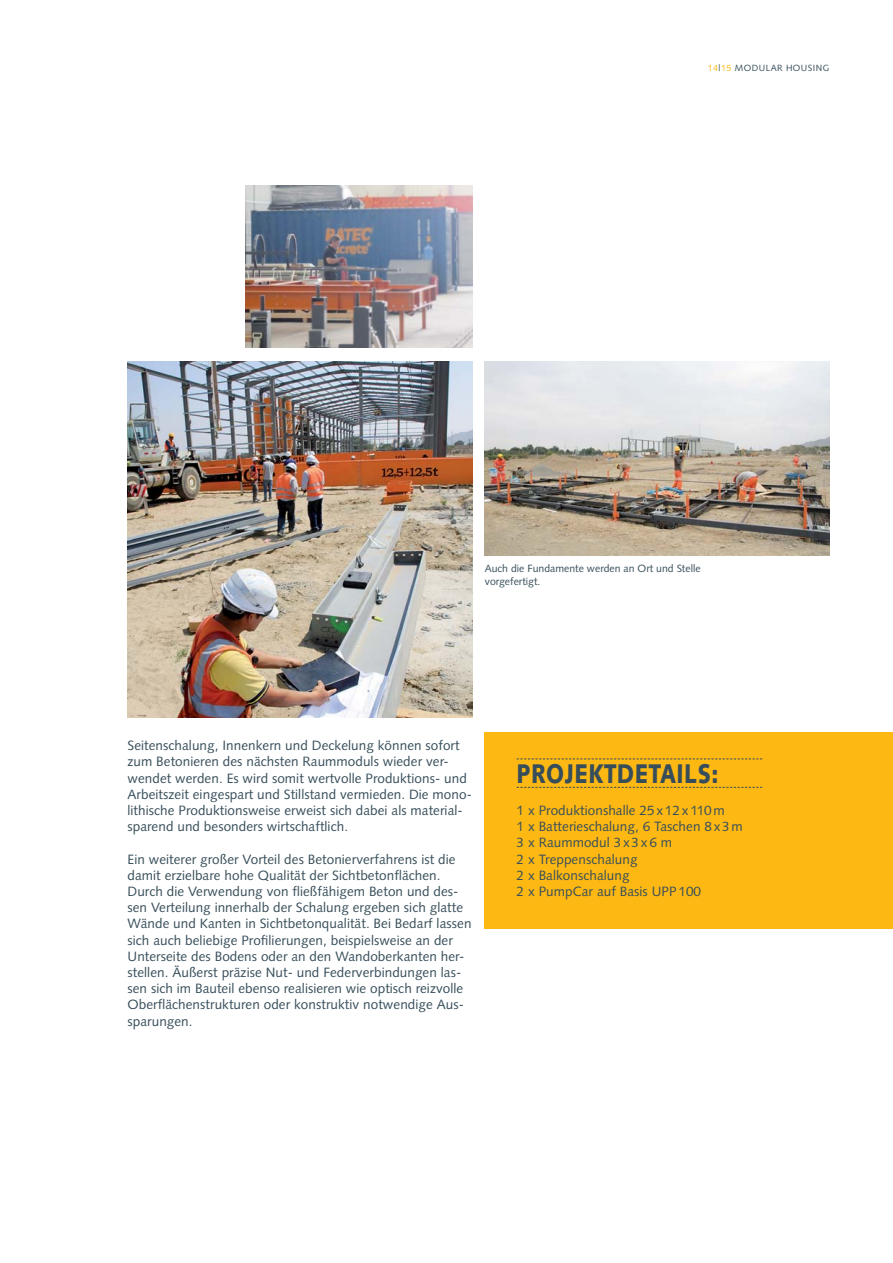
<style>
.page{position:relative;width:893px;height:1263px;background:#fff}
.page>*{position:absolute;margin:0;border:0;box-sizing:border-box;transform-origin:0 0}
.t1{font:900 27px "Syntax LT Std";letter-spacing:.02em;color:#374e5a;scale:.8 1}
.t2{font:13.5px/16.2px "Syntax LT Std";letter-spacing:.005em;color:#374e5a}
.t3{font:10.5px/12.6px "Syntax LT Std";color:#374e5a}
.t4{font:9px "Syntax LT Std";letter-spacing:.05em;color:#374e5a}
.s1{color:#fdb813}
</style>
<div class="page">
<img style="left:485px;top:361px;width:344px;height:195px">
<img style="left:128px;top:361px;width:344px;height:357px">
<img style="left:246px;top:185px;width:226px;height:163px">
<div style="left:485px;top:732px;width:408px;height:196px;background:#fdb813"></div>
<svg style="left:517px;top:759px;width:245px;height:1px"></svg>
<svg style="left:517px;top:787px;width:245px;height:1px"></svg>
<p class="t4" style="left:708px;top:64px;width:123px"><span class="s1">14</span>|<span class="s1">15</span> MODULAR HOUSING</p>
<p class="t3" style="left:485px;top:563px;width:217px">Auch die Fundamente werden an Ort und Stelle vorgefertigt.</p>
<p class="t2" style="left:128px;top:739px;width:346px">Seitenschalung, Innenkern und Deckelung können sofort zum Betonieren des nächsten Raummoduls wieder ver&shy;wendet werden. Es wird somit wertvolle Produktions- und Arbeitszeit eingespart und Stillstand vermieden. Die mono&shy;lithische Produktionsweise erweist sich dabei als material&shy;sparend und besonders wirtschaftlich.</p>
<p class="t2" style="left:128px;top:852px;width:345px">Ein weiterer großer Vorteil des Betonierverfahrens ist die damit erzielbare hohe Qualität der Sichtbetonflächen.<br>Durch die Verwendung von fließfähigem Beton und des&shy;sen Verteilung innerhalb der Schalung ergeben sich glatte Wände und Kanten in Sichtbetonqualität. Bei Bedarf lassen sich auch beliebige Profilierungen, beispielsweise an der Unterseite des Bodens oder an den Wandoberkanten her&shy;stellen. Äußerst präzise Nut- und Federverbindungen las&shy;sen sich im Bauteil ebenso realisieren wie optisch reizvolle Oberflächenstrukturen oder konstruktiv notwendige Aus&shy;sparungen.</p>
<h1 class="t1" style="left:517px;top:758px;width:254px">PROJEKTDETAILS:</h1>
<p class="t2" style="left:517px;top:803px;width:228px">1 x Produktionshalle 25 x 12 x 110 m<br>1 x Batterieschalung, 6 Taschen 8 x 3 m<br>3 x Raummodul 3 x 3 x 6 m<br>2 x Treppenschalung<br>2 x Balkonschalung<br>2 x PumpCar auf Basis UPP 100</p>
</div>
